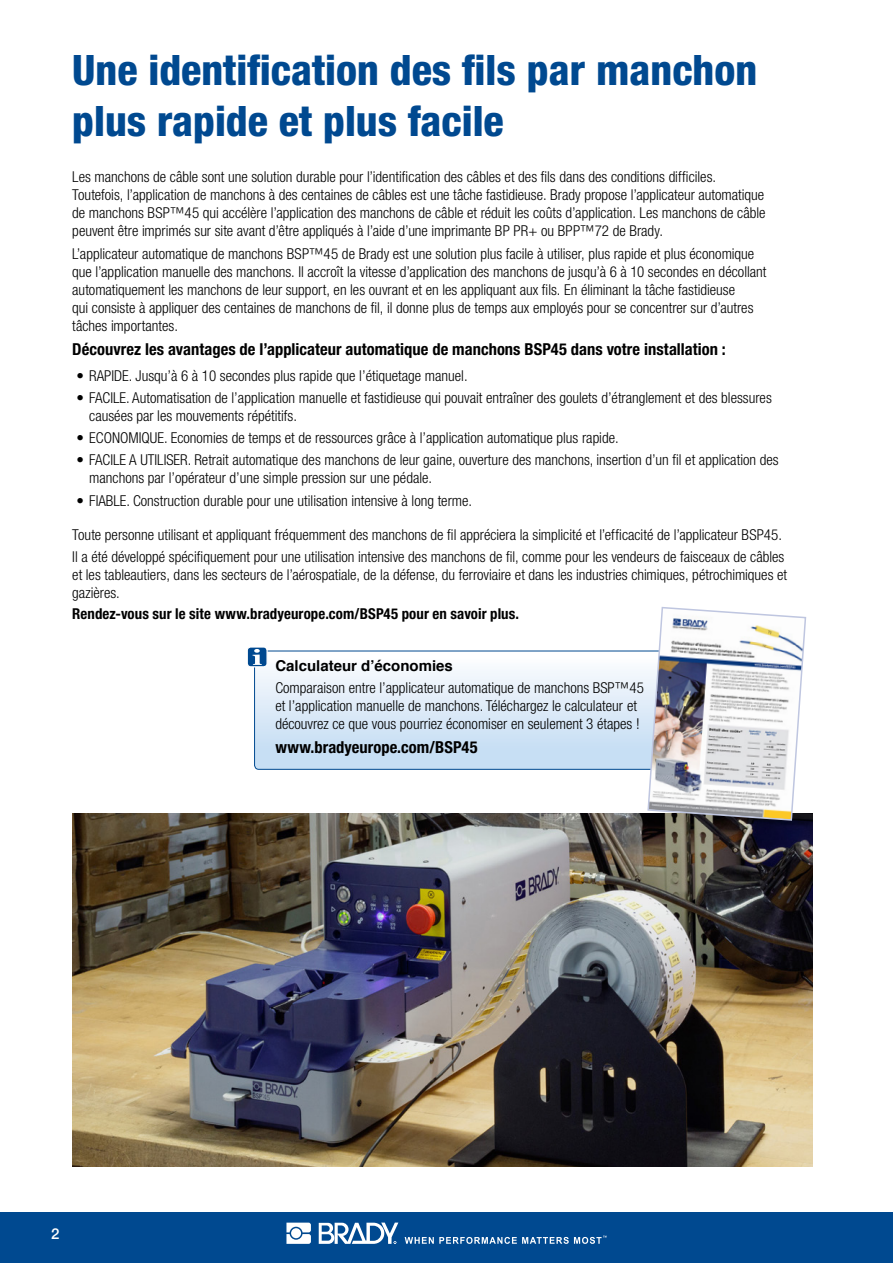
<style>
.page{position:relative;width:893px;height:1263px;background:#fff}
.page>*{position:absolute;margin:0;border:0;box-sizing:border-box;transform-origin:0 0}
.t1{font:800 condensed 42px/50.4px "Helvetica Neue LT Pro";color:#004990}
.t2{font:700 condensed 16.5px "Helvetica Neue LT Pro";color:#000}
.t3{font:300 condensed 15px/18px "Helvetica Neue LT Pro";color:#000}
.t4{font:700 condensed 15px "Helvetica Neue LT Pro";letter-spacing:.005em;color:#000}
.t5{font:700 15px "Helvetica";color:#000}
.t6{font:500 15px "Helvetica Neue LT Pro";color:#fff}
</style>
<div class="page">
<div style="left:0;top:1212px;width:893px;height:51px;background:#004990"></div>
<svg style="left:286px;top:1222px;width:25px;height:22px"></svg>
<svg style="left:319px;top:1222px;width:79px;height:22px"></svg>
<svg style="left:405px;top:1236px;width:201px;height:8px"></svg>
<svg style="left:256px;top:670px;width:391px;height:98px;background:#d9e8f7"></svg>
<div style="left:254px;top:651px;width:447px;height:119px;border:1px solid #004990;border-radius:4px"></div>
<div style="left:247px;top:647px;width:20px;height:20px;background:#004990;border-radius:4px"></div>
<div style="left:247px;top:646px;width:21px;height:21px;border:1px solid #fff;border-radius:4px"></div>
<svg style="left:253px;top:649px;width:9px;height:16px"></svg>
<img style="left:72px;top:813px;width:740px;height:353px">
<img style="left:647px;top:607px;width:160px;height:214px">
<h1 class="t1" style="left:72px;top:44px;width:686px">Une identification des fils par manchon plus rapide et plus facile</h1>
<p class="t3" style="left:72px;top:168px;width:695px">Les manchons de câble sont une solution durable pour l’identification des câbles et des fils dans des conditions difficiles.<br>Toutefois, l’application de manchons à des centaines de câbles est une tâche fastidieuse. Brady propose l’applicateur automatique de manchons BSP™45 qui accélère l’application des manchons de câble et réduit les coûts d’application. Les manchons de câble peuvent être imprimés sur site avant d’être appliqués à l’aide d’une imprimante BP PR+ ou BPP™72 de Brady.</p>
<p class="t3" style="left:72px;top:244px;width:696px">L’applicateur automatique de manchons BSP™45 de Brady est une solution plus facile à utiliser, plus rapide et plus économique que l’application manuelle des manchons. Il accroît la vitesse d’application des manchons de jusqu’à 6 à 10 secondes en décollant automatiquement les manchons de leur support, en les ouvrant et en les appliquant aux fils. En éliminant la tâche fastidieuse<br>qui consiste à appliquer des centaines de manchons de fil, il donne plus de temps aux employés pour se concentrer sur d’autres tâches importantes.</p>
<p class="t2" style="left:72px;top:339px;width:655px">Découvrez les avantages de l’applicateur automatique de manchons BSP45 dans votre installation :</p>
<p class="t3" style="left:77px;top:366px;width:393px">• RAPIDE. Jusqu’à 6 à 10 secondes plus rapide que l’étiquetage manuel.</p>
<p class="t3" style="left:89px;top:389px;width:684px;text-indent:-13px">• FACILE. Automatisation de l’application manuelle et fastidieuse qui pouvait entraîner des goulets d’étranglement et des blessures causées par les mouvements répétitifs.</p>
<p class="t3" style="left:77px;top:429px;width:544px">• ECONOMIQUE. Economies de temps et de ressources grâce à l’application automatique plus rapide.</p>
<p class="t3" style="left:89px;top:451px;width:691px;text-indent:-13px">• FACILE A UTILISER. Retrait automatique des manchons de leur gaine, ouverture des manchons, insertion d’un fil et application des manchons par l’opérateur d’une simple pression sur une pédale.</p>
<p class="t3" style="left:77px;top:491px;width:397px">• FIABLE. Construction durable pour une utilisation intensive à long terme.</p>
<p class="t3" style="left:72px;top:523px;width:714px;line-height:22.2px">Toute personne utilisant et appliquant fréquemment des manchons de fil appréciera la simplicité et l’efficacité de l’applicateur BSP45.<br>Il a été développé spécifiquement pour une utilisation intensive des manchons de fil, comme pour les vendeurs de faisceaux de câbles</p>
<p class="t3" style="left:72px;top:565px;width:716px">et les tableautiers, dans les secteurs de l’aérospatiale, de la défense, du ferroviaire et dans les industries chimiques, pétrochimiques et gazières.</p>
<p class="t4" style="left:72px;top:604px;width:448px">Rendez-vous sur le site www.bradyeurope.com/BSP45 pour en savoir plus.</p>
<p class="t5" style="left:275px;top:653px;width:179px">Calculateur d’économies</p>
<p class="t3" style="left:275px;top:678px;width:370px">Comparaison entre l’applicateur automatique de manchons BSP™45 et l’application manuelle de manchons. Téléchargez le calculateur et découvrez ce que vous pourriez économiser en seulement 3 étapes !</p>
<p class="t2" style="left:275px;top:737px;width:204px">www.bradyeurope.com/BSP45</p>
<p class="t6" style="left:51px;top:1224px;width:10px">2</p>
</div>
